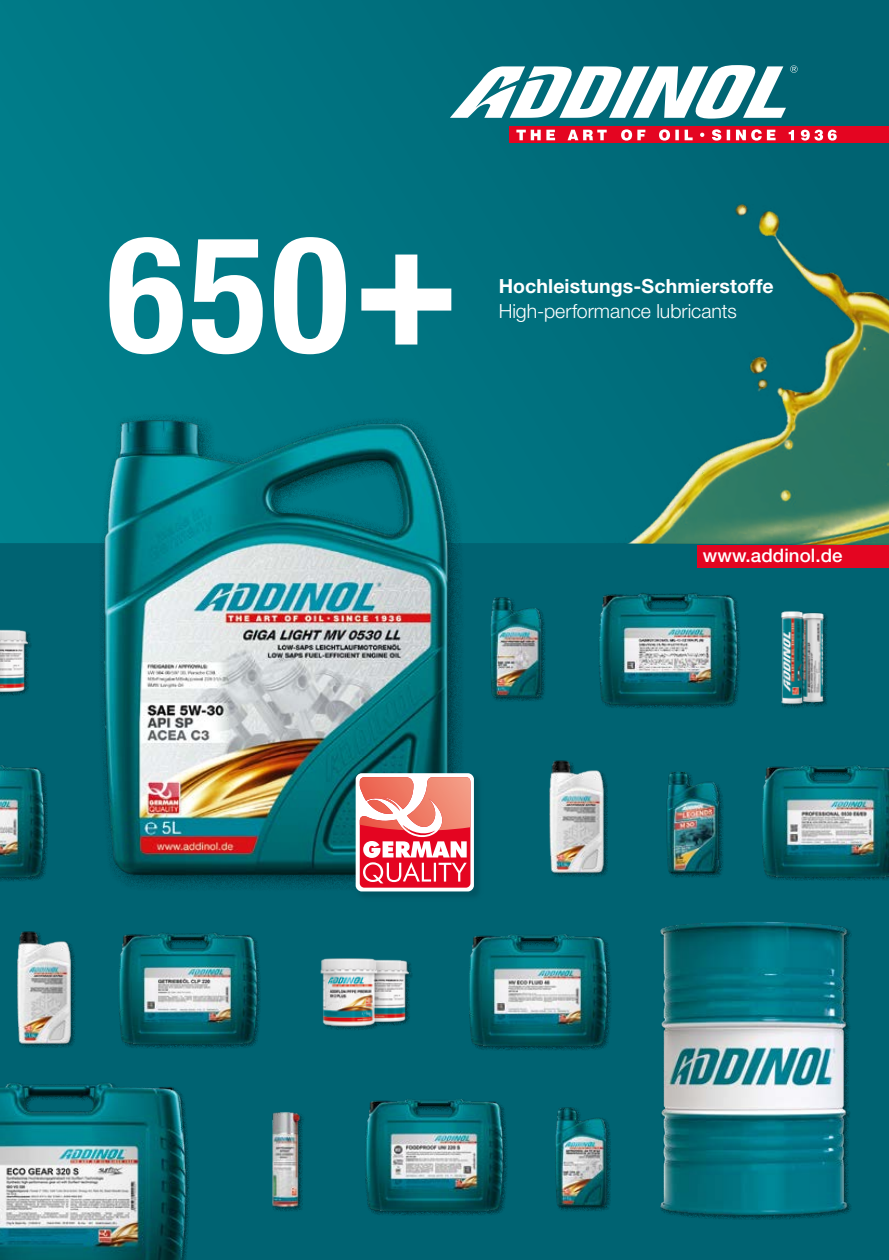
<style>
.page{position:relative;width:889px;height:1260px;background:#006372}
.page>*{position:absolute;margin:0;border:0;box-sizing:border-box;transform-origin:0 0}
.t1{font:700 condensed 162.3px "Helvetica Neue LT Pro";color:#fff}
.t2{font:700 19.5px "Helvetica Neue LT Pro";letter-spacing:.005em;color:#fff}
.t3{font:300 19.5px "Helvetica Neue LT Pro";color:#fff}
.t4{font:500 18.6px "Helvetica Neue LT Pro";letter-spacing:.005em;color:#fff}
.s1{font-size:177.75px}
</style>
<div class="page">
<svg style="left:0;top:0;width:889px;height:543px"></svg>
<img style="left:0;top:765px;width:48px;height:117px">
<div style="left:0;top:628px;width:32px;height:73px;background:#000;opacity:.45"></div>
<img style="left:0;top:628px;width:29px;height:73px">
<img style="left:0;top:1083px;width:190px;height:177px">
<div style="left:510px;top:127px;width:379px;height:16px;background:#e40521"></div>
<svg style="left:516px;top:129px;width:321px;height:12px"></svg>
<svg style="left:450px;top:65px;width:347px;height:54px"></svg>
<div style="left:697px;top:545px;width:192px;height:22px;background:#e40521"></div>
<img style="left:74px;top:376px;width:402px;height:514px">
<img style="left:354px;top:771px;width:124px;height:125px">
<div style="left:356px;top:773px;width:118px;height:118px;background:#fff;border-radius:6px"></div>
<svg style="left:360px;top:777px;width:110px;height:111px"></svg>
<img style="left:549px;top:191px;width:340px;height:354px">
<img style="left:666px;top:772px;width:58px;height:106px">
<img style="left:469px;top:934px;width:142px;height:117px">
<img style="left:598px;top:592px;width:142px;height:116px">
<img style="left:365px;top:1099px;width:142px;height:117px">
<img style="left:660px;top:922px;width:192px;height:298px">
<img style="left:762px;top:765px;width:127px;height:116px">
<img style="left:555px;top:1107px;width:56px;height:105px">
<img style="left:781px;top:611px;width:46px;height:97px">
<img style="left:119px;top:932px;width:142px;height:116px">
<img style="left:272px;top:1112px;width:32px;height:100px">
<img style="left:17px;top:931px;width:58px;height:117px">
<img style="left:549px;top:760px;width:59px;height:117px">
<div style="left:321px;top:958px;width:92px;height:73px;background:#000;opacity:.45"></div>
<img style="left:320px;top:958px;width:90px;height:73px">
<img style="left:475px;top:591px;width:70px;height:116px">
<h1 class="t1" style="left:107px;top:197px;width:354px">650<span class="s1">+</span></h1>
<p class="t2" style="left:499px;top:274px;width:277px">Hochleistungs-Schmierstoffe</p>
<p class="t3" style="left:499px;top:300px;width:240px">High-performance lubricants</p>
<p class="t4" style="left:703px;top:544px;width:141px">www.addinol.de</p>
</div>
